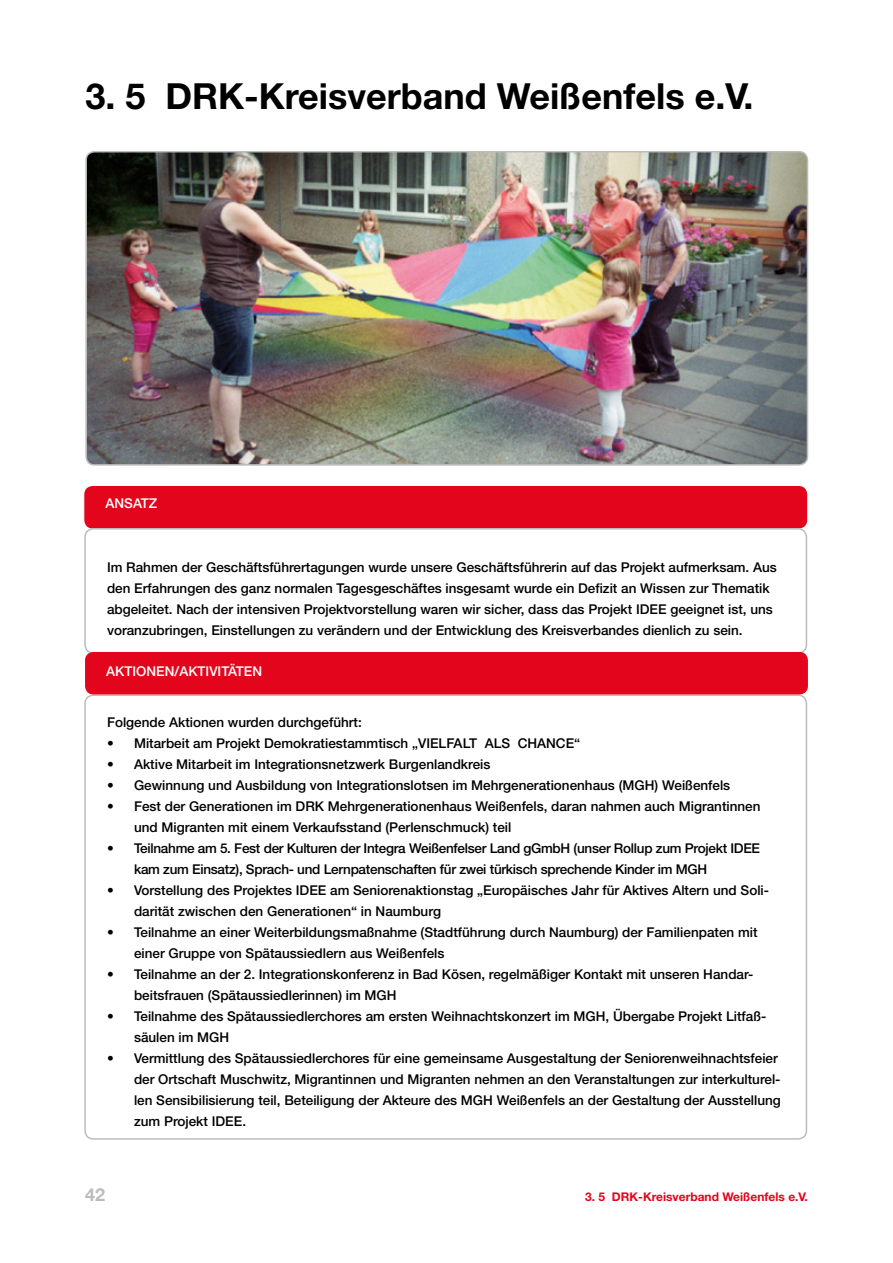
<style>
.page{position:relative;width:893px;height:1263px;background:#fff}
.page>*{position:absolute;margin:0;border:0;box-sizing:border-box;transform-origin:0 0}
.t1{font:700 36px "Helvetica Neue LT Std";color:#000}
.t2{font:700 18px "Helvetica Neue LT Std";color:#bcbcbc}
.t3{font:500 13.5px/21px "Helvetica Neue LT Std";color:#000}
.t4{font:500 13.5px/21px "Helvetica Neue LT Std";letter-spacing:-.02em;color:#000}
.t5{font:500 13.5px "Helvetica Neue LT Std";color:#fff}
.t6{font:700 12px "Helvetica Neue LT Std";color:#e3051b}
</style>
<div class="page">
<img style="left:88px;top:152px;width:719px;height:311px">
<div style="left:85px;top:151px;width:723px;height:315px;border:2px solid #bcbcbc;border-radius:9px"></div>
<div style="left:84px;top:486px;width:723px;height:42px;background:#e3051b;border-radius:9px"></div>
<div style="left:84px;top:528px;width:723px;height:126px;border:2px solid #bcbcbc;border-radius:9px"></div>
<div style="left:85px;top:652px;width:723px;height:42px;background:#e3051b;border-radius:9px"></div>
<h1 class="t1" style="left:85px;top:74px;width:670px">3. 5 DRK-Kreisverband Weißenfels e.V.</h1>
<p class="t5" style="left:106px;top:495px;width:53px">Ansatz</p>
<p class="t3" style="left:107px;top:556px;width:671px">Im Rahmen der Geschäftsführertagungen wurde unsere Geschäftsführerin auf das Projekt aufmerksam. Aus den Erfahrungen des ganz normalen Tagesgeschäftes insgesamt wurde ein Defizit an Wissen zur Thematik abgeleitet. Nach der intensiven Projektvorstellung waren wir sicher, dass das Projekt IDEE geeignet ist, uns voranzubringen, Einstellungen zu verändern und der Entwicklung des Kreisverbandes dienlich zu sein.</p>
<p class="t5" style="left:106px;top:663px;width:157px">Aktionen/Aktivitäten</p>
<p class="t3" style="left:107px;top:711px;width:256px">Folgende Aktionen wurden durchgeführt:</p>
<p class="t3" style="left:107px;top:732px;width:475px">• Mitarbeit am Projekt Demokratiestammtisch „VIELFALT ALS CHANCE“</p>
<p class="t3" style="left:107px;top:753px;width:385px">• Aktive Mitarbeit im Integrationsnetzwerk Burgenlandkreis</p>
<p class="t3" style="left:107px;top:774px;width:625px">• Gewinnung und Ausbildung von Integrationslotsen im Mehrgenerationenhaus (MGH) Weißenfels</p>
<p class="t3" style="left:134px;top:795px;width:628px;text-indent:-27px">• Fest der Generationen im DRK Mehrgenerationenhaus Weißenfels, daran nahmen auch Migrantinnen und Migranten mit einem Verkaufsstand (Perlenschmuck) teil</p>
<p class="t4" style="left:134px;top:837px;width:627px;text-indent:-27px">• Teilnahme am 5. Fest der Kulturen der Integra Weißenfelser Land gGmbH (unser Rollup zum Projekt IDEE kam zum Einsatz), Sprach- und Lernpatenschaften für zwei türkisch sprechende Kinder im MGH</p>
<p class="t3" style="left:134px;top:879px;width:637px;text-indent:-27px">• Vorstellung des Projektes IDEE am Seniorenaktionstag „Europäisches Jahr für Aktives Altern und Soli&shy;darität zwischen den Generationen“ in Naumburg</p>
<p class="t3" style="left:134px;top:921px;width:625px;text-indent:-27px">• Teilnahme an einer Weiterbildungsmaßnahme (Stadtführung durch Naumburg) der Familienpaten mit einer Gruppe von Spätaussiedlern aus Weißenfels</p>
<p class="t3" style="left:134px;top:963px;width:621px;text-indent:-27px">• Teilnahme an der 2. Integrationskonferenz in Bad Kösen, regelmäßiger Kontakt mit unseren Handar&shy;beitsfrauen (Spätaussiedlerinnen) im MGH</p>
<p class="t3" style="left:134px;top:1005px;width:634px;text-indent:-27px">• Teilnahme des Spätaussiedlerchores am ersten Weihnachtskonzert im MGH, Übergabe Projekt Litfaß&shy;säulen im MGH</p>
<p class="t3" style="left:134px;top:1047px;width:648px;text-indent:-27px">• Vermittlung des Spätaussiedlerchores für eine gemeinsame Ausgestaltung der Seniorenweihnachtsfeier der Ortschaft Muschwitz, Migrantinnen und Migranten nehmen an den Veranstaltungen zur interkulturel&shy;len Sensibilisierung teil, Beteiligung der Akteure des MGH Weißenfels an der Gestaltung der Ausstellung zum Projekt IDEE.</p>
<h2 class="t2" style="left:85px;top:1184px;width:22px">42</h2>
<p class="t6" style="left:585px;top:1190px;width:224px">3. 5 DRK-Kreisverband Weißenfels e.V.</p>
</div>
